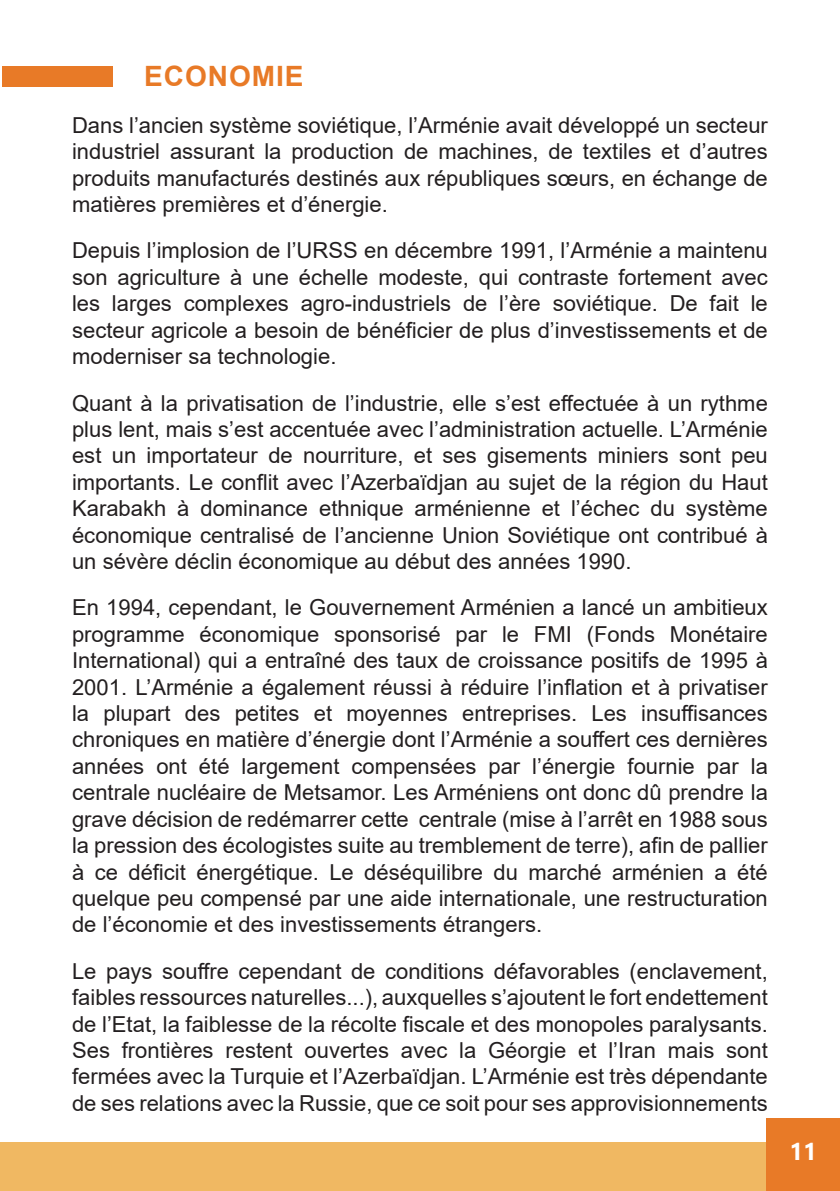
<style>
.page{position:relative;width:840px;height:1191px;background:#fff}
.page>*{position:absolute;margin:0;border:0;box-sizing:border-box;transform-origin:0 0}
.t1{font:700 28px "Arial";letter-spacing:.035em;color:#e87a27}
.t2{font:700 24px "Segoe UI";color:#fff}
.t3{font:22px/26.4px "Arial";color:#231f20;text-align:justify}
</style>
<div class="page">
<div style="left:0;top:1142px;width:839px;height:49px;background:#f0b862"></div>
<div style="left:766px;top:1119px;width:73px;height:72px;background:#e87a27"></div>
<div style="left:2px;top:66px;width:111px;height:21px;background:#e87a27"></div>
<p class="t1" style="left:144px;top:57px;width:161px">ECONOMIE</p>
<p class="t3" style="left:72px;top:112px;width:697px">Dans l’ancien système soviétique, l’Arménie avait développé un secteur industriel assurant la production de machines, de textiles et d’autres produits manufacturés destinés aux républiques sœurs, en échange de matières premières et d’énergie.</p>
<p class="t3" style="left:72px;top:237px;width:697px">Depuis l’implosion de l’URSS en décembre 1991, l’Arménie a maintenu son agriculture à une échelle modeste, qui contraste fortement avec les larges complexes agro-industriels de l’ère soviétique. De fait le secteur agricole a besoin de bénéficier de plus d’investissements et de moderniser sa technologie.</p>
<p class="t3" style="left:72px;top:389px;width:697px">Quant à la privatisation de l’industrie, elle s’est effectuée à un rythme plus lent, mais s’est accentuée avec l’administration actuelle. L’Arménie est un importateur de nourriture, et ses gisements miniers sont peu importants. Le conflit avec l’Azerbaïdjan au sujet de la région du Haut Karabakh à dominance ethnique arménienne et l’échec du système économique centralisé de l’ancienne Union Soviétique ont contribué à un sévère déclin économique au début des années 1990.</p>
<p class="t3" style="left:72px;top:594px;width:697px">En 1994, cependant, le Gouvernement Arménien a lancé un ambitieux programme économique sponsorisé par le FMI (Fonds Monétaire International) qui a entraîné des taux de croissance positifs de 1995 à 2001. L’Arménie a également réussi à réduire l’inflation et à privatiser la plupart des petites et moyennes entreprises. Les insuffisances chroniques en matière d’énergie dont l’Arménie a souffert ces dernières années ont été largement compensées par l’énergie fournie par la centrale nucléaire de Metsamor. Les Arméniens ont donc dû prendre la grave décision de redémarrer cette centrale (mise à l’arrêt en 1988 sous la pression des écologistes suite au tremblement de terre), afin de pallier à ce déficit énergétique. Le déséquilibre du marché arménien a été quelque peu compensé par une aide internationale, une restructuration de l’économie et des investissements étrangers.</p>
<p class="t3" style="left:72px;top:957px;width:697px">Le pays souffre cependant de conditions défavorables (enclavement, faibles ressources naturelles...), auxquelles s’ajoutent le fort endettement de l’Etat, la faiblesse de la récolte fiscale et des monopoles paralysants.<br>Ses frontières restent ouvertes avec la Géorgie et l’Iran mais sont fermées avec la Turquie et l’Azerbaïdjan. L’Arménie est très dépendante de ses relations avec la Russie, que ce soit pour ses approvisionnements</p>
<p class="t2" style="left:789px;top:1129px;width:29px">11</p>
</div>
